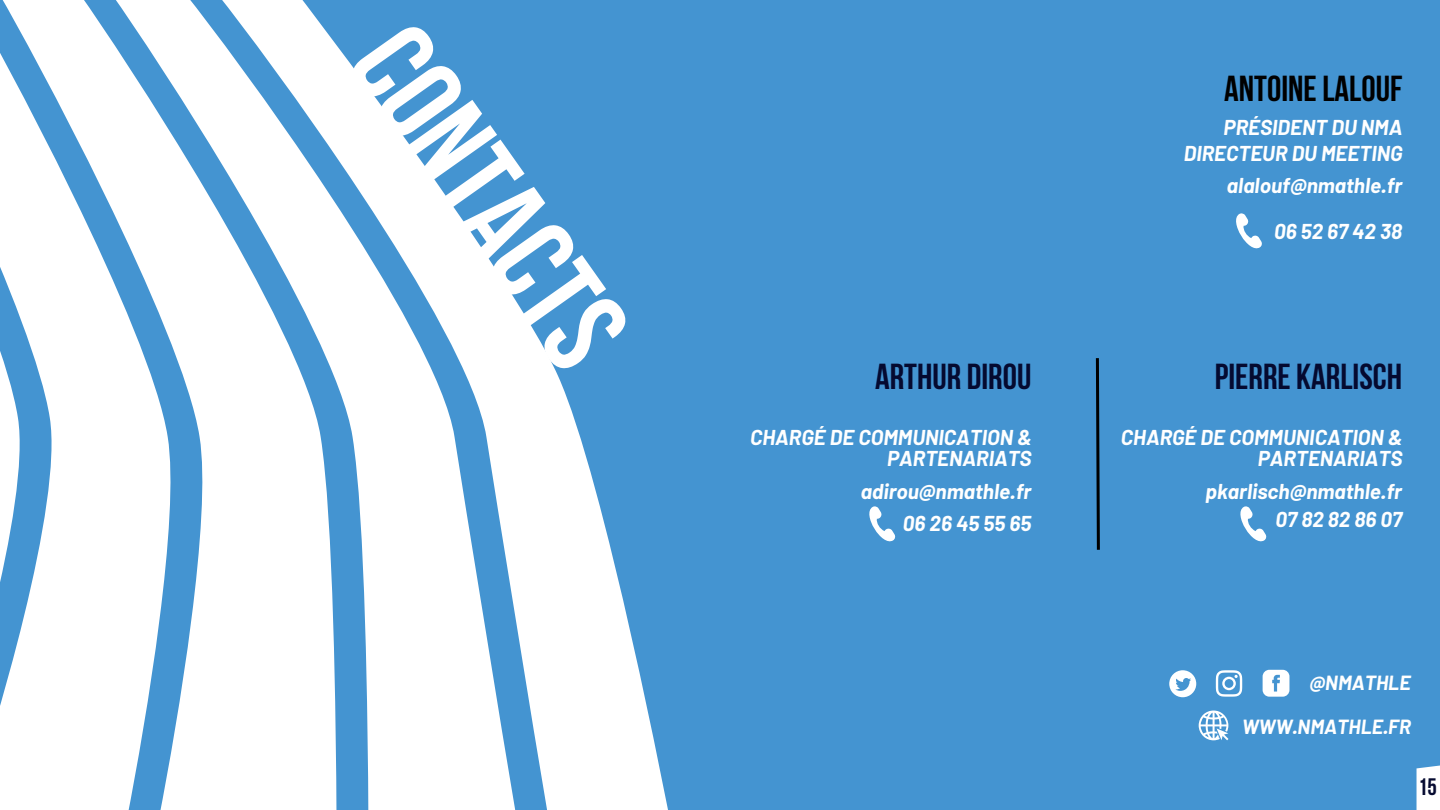
<style>
.page{position:relative;width:1440px;height:810px;background:#4494d1}
.page>*{position:absolute;margin:0;border:0;box-sizing:border-box;transform-origin:0 0}
.t1{font:700 123px "Bebas Neue";color:#fff}
.t2{font:700 36px "Bebas Neue";color:#050a30}
.t3{font:700 36px "Bebas Neue";color:#000}
.t4{font:700 23.7px "Bebas Neue";color:#050a30}
.t5{font:italic 700 21px/21px "Barlow";color:#fff;text-align:right}
.t6{font:italic 700 20px "Barlow";color:#fff}
</style>
<div class="page">
<svg style="left:517px;top:303px;width:151px;height:507px;fill:#fff"></svg>
<svg style="left:180px;top:0;width:337px;height:810px;fill:#fff"></svg>
<svg style="left:0;top:0;width:180px;height:810px;fill:#fff"></svg>
<svg style="left:1263px;top:670px;width:26px;height:27px"></svg>
<svg style="left:1169px;top:670px;width:27px;height:27px"></svg>
<svg style="left:1216px;top:670px;width:26px;height:27px"></svg>
<svg style="left:1199px;top:711px;width:29px;height:29px"></svg>
<svg style="left:869px;top:506px;width:27px;height:36px"></svg>
<svg style="left:1095px;top:358px;width:5px;height:192px"></svg>
<svg style="left:1240px;top:506px;width:27px;height:36px"></svg>
<svg style="left:1236px;top:213px;width:26px;height:36px"></svg>
<svg style="left:1417px;top:765px;width:23px;height:45px"></svg>
<h2 class="t1" style="left:420px;top:14px;width:381px;rotate:55deg">CONTACTS</h2>
<h3 class="t3" style="left:1224px;top:74px;width:180px">ANTOINELALOUF</h3>
<p class="t5" style="left:1224px;top:116px;width:180px">PRÉSIDENT DU NMA</p>
<p class="t5" style="left:1184px;top:142px;width:220px">DIRECTEUR DU MEETING</p>
<p class="t5" style="left:1227px;top:174px;width:177px">alalouf@nmathle.fr</p>
<h3 class="t5" style="left:1274px;top:220px;width:130px">06 52 67 42 38</h3>
<h3 class="t2" style="left:875px;top:362px;width:158px">ARTHUR DIROU</h3>
<h3 class="t5" style="left:750px;top:426px;width:283px">CHARGÉ DE COMMUNICATION &amp;<br>PARTENARIATS</h3>
<h3 class="t2" style="left:1215px;top:362px;width:189px">PIERRE KARLISCH</h3>
<h2 class="t5" style="left:1121px;top:426px;width:283px">CHARGÉ DE COMMUNICATION &amp;<br>PARTENARIATS</h2>
<p class="t5" style="left:861px;top:480px;width:172px">adirou@nmathle.fr</p>
<p class="t5" style="left:1206px;top:480px;width:198px">pkarlisch@nmathle.fr</p>
<p class="t5" style="left:903px;top:512px;width:130px">06 26 45 55 65</p>
<h2 class="t5" style="left:1276px;top:508px;width:128px">07 82 82 86 07</h2>
<p class="t6" style="left:1309px;top:670px;width:103px">@NMATHLE</p>
<h1 class="t6" style="left:1242px;top:714px;width:170px">WWW.NMATHLE.FR</h1>
<p class="t4" style="left:1418px;top:777px;width:20px">15</p>
</div>
